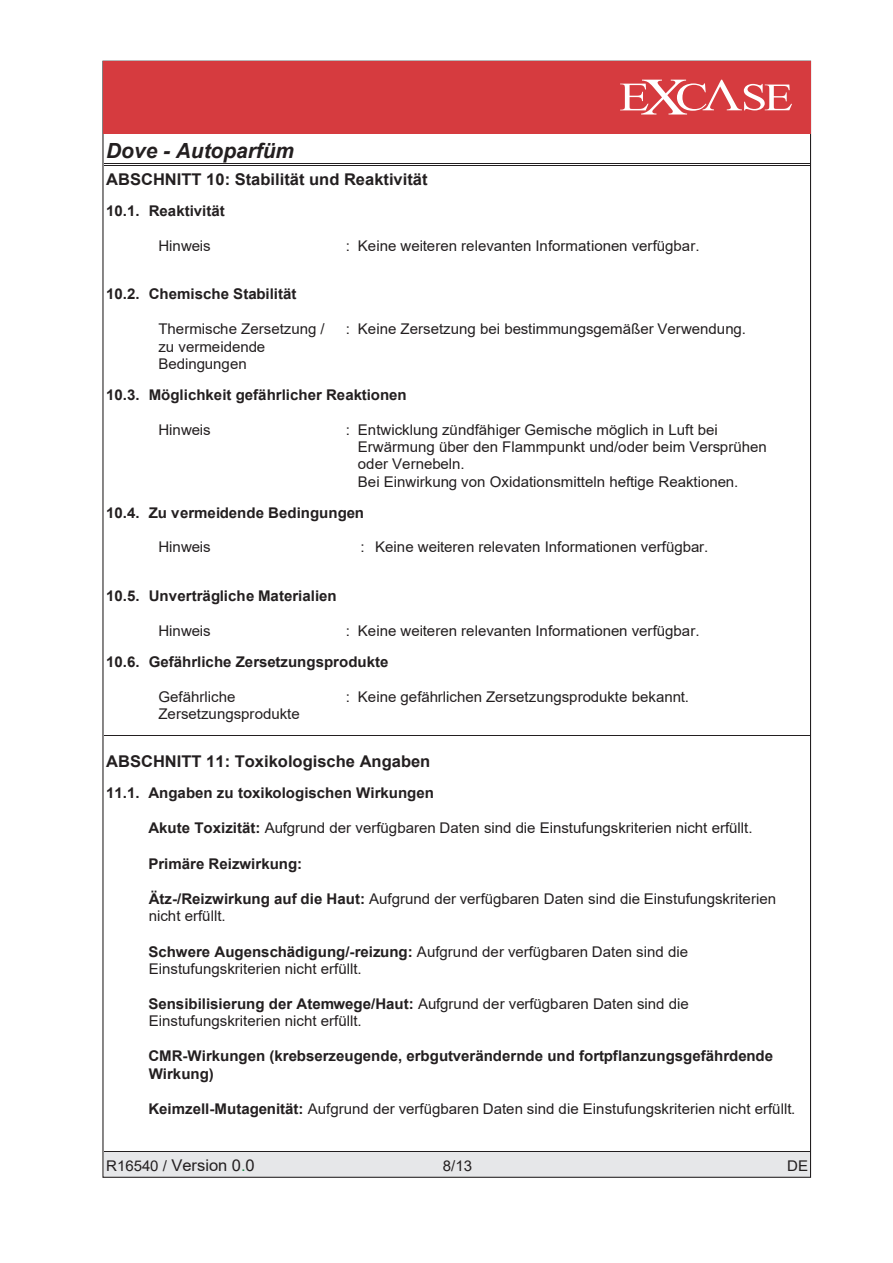
<style>
.page{position:relative;width:893px;height:1263px;background:#fff}
.page>*{position:absolute;margin:0;border:0;box-sizing:border-box;transform-origin:0 0}
.t1{font:italic 700 20.85px "Arial";color:#231f20}
.t2{font:700 16.2px "Arial";color:#231f20}
.t3{font:16.2px "Arial";color:#231f20}
.t4{font:14.7px/17.2px "Arial";color:#231f20}
.t5{font:700 14.7px/17.2px "Arial";color:#231f20}
.s1{font-weight:700}
.s2{font-size:14.7px}
.s3{color:#118641}
</style>
<div class="page">
<hr style="left:104px;top:165px;width:706px;height:1px;background:#231f20">
<hr style="left:104px;top:163px;width:706px;height:1px;background:#231f20">
<div style="left:104px;top:1152px;width:706px;height:24px;background:#e6e7e9"></div>
<hr style="left:104px;top:1151px;width:706px;height:1px;background:#231f20">
<hr style="left:104px;top:735px;width:706px;height:1px;background:#231f20">
<div style="left:103px;top:61px;width:707px;height:72px;background:#d63b3f"></div>
<svg style="left:620px;top:80px;width:172px;height:34px"></svg>
<h1 class="t1" style="left:106px;top:137px;width:189px">Dove - Autoparfüm</h1>
<p class="t2" style="left:106px;top:168px;width:323px">ABSCHNITT 10: Stabilität und Reaktivität</p>
<p class="t5" style="left:106px;top:203px;width:120px">10.1. Reaktivität</p>
<p class="t4" style="left:158px;top:237px;width:54px">Hinweis</p>
<p class="t4" style="left:346px;top:237px;width:355px">: Keine weiteren relevanten Informationen verfügbar.</p>
<p class="t5" style="left:106px;top:286px;width:192px">10.2. Chemische Stabilität</p>
<p class="t4" style="left:158px;top:320px;width:168px">Thermische Zersetzung / zu vermeidende<br>Bedingungen</p>
<p class="t4" style="left:346px;top:320px;width:402px">: Keine Zersetzung bei bestimmungsgemäßer Verwendung.</p>
<p class="t5" style="left:106px;top:386px;width:302px">10.3. Möglichkeit gefährlicher Reaktionen</p>
<p class="t4" style="left:158px;top:421px;width:54px">Hinweis</p>
<p class="t4" style="left:358px;top:421px;width:410px;text-indent:-12px">: Entwicklung zündfähiger Gemische möglich in Luft bei Erwärmung über den Flammpunkt und/oder beim Versprühen oder Vernebeln.<br>Bei Einwirkung von Oxidationsmitteln heftige Reaktionen.</p>
<p class="t5" style="left:106px;top:504px;width:259px">10.4. Zu vermeidende Bedingungen</p>
<p class="t4" style="left:158px;top:538px;width:54px">Hinweis</p>
<p class="t4" style="left:360px;top:538px;width:349px">: Keine weiteren relevaten Informationen verfügbar.</p>
<p class="t5" style="left:106px;top:587px;width:232px">10.5. Unverträgliche Materialien</p>
<p class="t4" style="left:158px;top:622px;width:54px">Hinweis</p>
<p class="t4" style="left:346px;top:622px;width:355px">: Keine weiteren relevanten Informationen verfügbar.</p>
<p class="t5" style="left:106px;top:653px;width:284px">10.6. Gefährliche Zersetzungsprodukte</p>
<p class="t4" style="left:158px;top:688px;width:143px">Gefährliche<br>Zersetzungsprodukte</p>
<p class="t4" style="left:346px;top:688px;width:345px">: Keine gefährlichen Zersetzungsprodukte bekannt.</p>
<p class="t2" style="left:106px;top:750px;width:326px">ABSCHNITT 11: Toxikologische Angaben</p>
<p class="t5" style="left:106px;top:785px;width:329px">11.1. Angaben zu toxikologischen Wirkungen</p>
<p class="t4" style="left:148px;top:819px;width:606px"><span class="s1">Akute Toxizität:</span> Aufgrund der verfügbaren Daten sind die Einstufungskriterien nicht erfüllt.</p>
<p class="t5" style="left:148px;top:855px;width:155px">Primäre Reizwirkung:</p>
<p class="t4" style="left:149px;top:890px;width:629px"><span class="s1">Ätz-/Reizwirkung auf die Haut:</span> Aufgrund der verfügbaren Daten sind die Einstufungskriterien nicht erfüllt.</p>
<p class="t4" style="left:148px;top:942px;width:541px"><span class="s1">Schwere Augenschädigung/-reizung:</span> Aufgrund der verfügbaren Daten sind die<br>Einstufungskriterien nicht erfüllt.</p>
<p class="t4" style="left:148px;top:994px;width:542px"><span class="s1">Sensibilisierung der Atemwege/Haut:</span> Aufgrund der verfügbaren Daten sind die<br>Einstufungskriterien nicht erfüllt.</p>
<p class="t5" style="left:148px;top:1048px;width:626px">CMR-Wirkungen (krebserzeugende, erbgutverändernde und fortpflanzungsgefährdende<br>Wirkung)</p>
<p class="t4" style="left:148px;top:1100px;width:648px"><span class="s1">Keimzell-Mutagenität:</span> Aufgrund der verfügbaren Daten sind die Einstufungskriterien nicht erfüllt.</p>
<p class="t3" style="left:106px;top:1154px;width:150px"><span class="s2">R16540 /</span> Version 0<span class="s3">.</span>0</p>
<p class="t4" style="left:443px;top:1156px;width:31px">8/13</p>
<p class="t4" style="left:787px;top:1156px;width:22px">DE</p>
</div>
